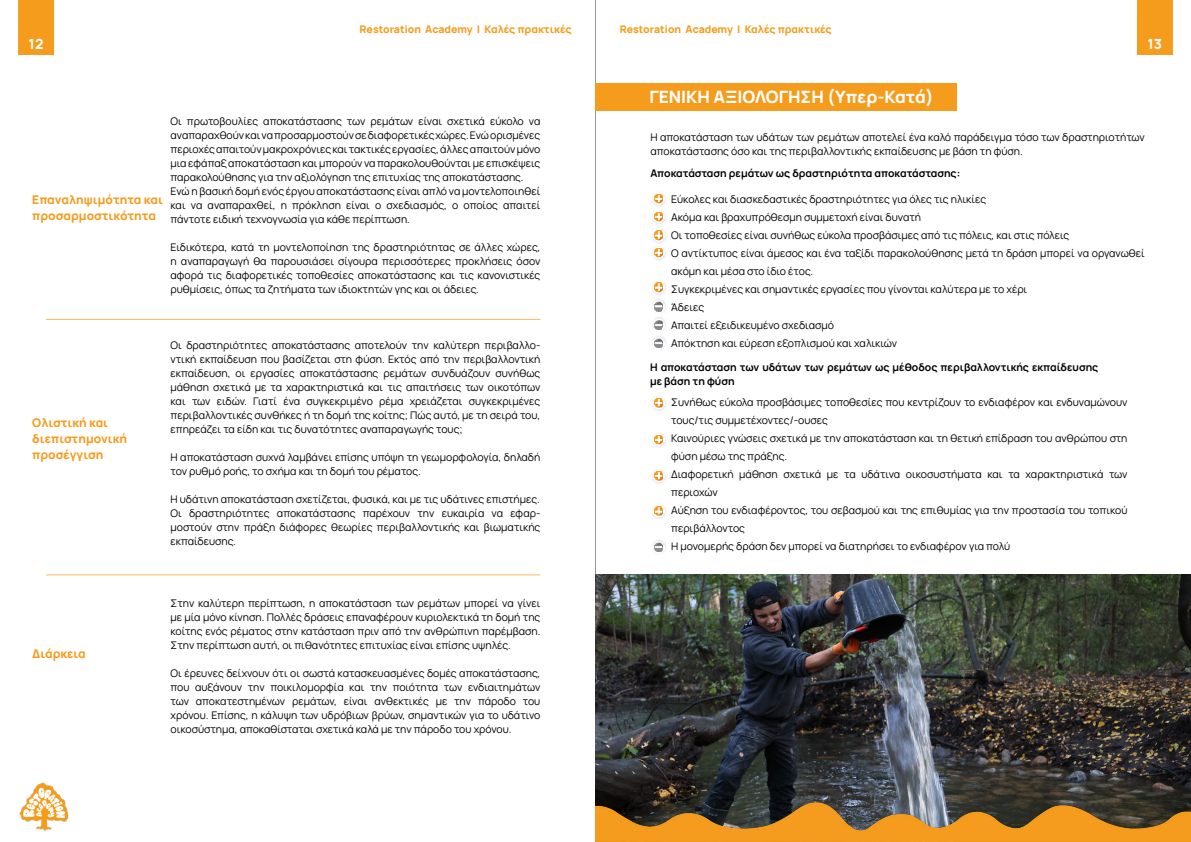
<style>
.page{position:relative;width:1191px;height:842px;background:#fff}
.page>*{position:absolute;margin:0;border:0;box-sizing:border-box;transform-origin:0 0}
.t1{font:800 17px "Manrope";color:#fff}
.t2{font:800 14px "Manrope";color:#fff}
.t3{font:800 12px/16px "Manrope";color:#f59c1d}
.t4{font:10.5px/14px "Manrope";color:#000}
.t5{font:700 10.5px/14px "Manrope";color:#000}
.t6{font:800 10.5px "Manrope";color:#f59c1d}
</style>
<div class="page">
<div style="left:18px;top:0;width:36px;height:55px;background:#f59c1d"></div>
<div style="left:1137px;top:0;width:35px;height:55px;background:#f59c1d"></div>
<img style="left:20px;top:782px;width:48px;height:48px">
<hr style="left:595px;top:0;width:1px;height:842px;background:#434345">
<img style="left:595px;top:575px;width:596px;height:226px">
<div style="left:595px;top:84px;width:362px;height:27px;background:#f59c1d"></div>
<svg style="left:652px;top:194px;width:14px;height:66px"></svg>
<svg style="left:652px;top:398px;width:14px;height:13px"></svg>
<svg style="left:652px;top:435px;width:14px;height:12px"></svg>
<svg style="left:652px;top:471px;width:14px;height:13px"></svg>
<svg style="left:652px;top:506px;width:14px;height:13px"></svg>
<svg style="left:652px;top:282px;width:14px;height:66px"></svg>
<svg style="left:652px;top:540px;width:14px;height:12px"></svg>
<img style="left:595px;top:801px;width:596px;height:41px">
<hr style="left:46px;top:319px;width:494px;height:1px;background:#f59c1d">
<hr style="left:46px;top:575px;width:494px;height:1px;background:#f59c1d">
<p class="t6" style="left:359px;top:20px;width:213px">Restoration Academy | Καλές πρακτικές</p>
<p class="t6" style="left:620px;top:20px;width:213px">Restoration Academy | Καλές πρακτικές</p>
<h2 class="t2" style="left:29px;top:32px;width:16px">12</h2>
<h2 class="t2" style="left:1147px;top:32px;width:16px">13</h2>
<p class="t3" style="left:32px;top:190px;width:132px">Επαναληψιμότητα και προσαρμοστικότητα</p>
<p class="t4" style="left:170px;top:114px;width:371px">Οι πρωτοβουλίες αποκατάστασης των ρεμάτων είναι σχετικά εύκολο να αναπαραχθούν και να προσαρμοστούν σε διαφορετικές χώρες. Ενώ ορισμένες περιοχές απαιτούν μακροχρόνιες και τακτικές εργασίες, άλλες απαιτούν μόνο μια εφάπαξ αποκατάσταση και μπορούν να παρακολουθούνται με επισκέψεις παρακολούθησης για την αξιολόγηση της επιτυχίας της αποκατάστασης.<br>Ενώ η βασική δομή ενός έργου αποκατάστασης είναι απλό να μοντελοποιηθεί και να αναπαραχθεί, η πρόκληση είναι ο σχεδιασμός, ο οποίος απαιτεί πάντοτε ειδική τεχνογνωσία για κάθε περίπτωση.</p>
<p class="t4" style="left:170px;top:240px;width:371px;text-align:justify">Ειδικότερα, κατά τη μοντελοποίηση της δραστηριότητας σε άλλες χώρες, η αναπαραγωγή θα παρουσιάσει σίγουρα περισσότερες προκλήσεις όσον αφορά τις διαφορετικές τοποθεσίες αποκατάστασης και τις κανονιστικές ρυθμίσεις, όπως τα ζητήματα των ιδιοκτητών γης και οι άδειες.</p>
<p class="t3" style="left:32px;top:413px;width:96px">Ολιστική και διεπιστημονική προσέγγιση</p>
<p class="t4" style="left:170px;top:338px;width:371px;text-align:justify">Οι δραστηριότητες αποκατάστασης αποτελούν την καλύτερη περιβαλλο&shy;ντική εκπαίδευση που βασίζεται στη φύση. Εκτός από την περιβαλλοντική εκπαίδευση, οι εργασίες αποκατάστασης ρεμάτων συνδυάζουν συνήθως μάθηση σχετικά με τα χαρακτηριστικά και τις απαιτήσεις των οικοτόπων και των ειδών. Γιατί ένα συγκεκριμένο ρέμα χρειάζεται συγκεκριμένες περιβαλλοντικές συνθήκες ή τη δομή της κοίτης; Πώς αυτό, με τη σειρά του, επηρεάζει τα είδη και τις δυνατότητες αναπαραγωγής τους;</p>
<p class="t4" style="left:170px;top:450px;width:371px">Η αποκατάσταση συχνά λαμβάνει επίσης υπόψη τη γεωμορφολογία, δηλαδή τον ρυθμό ροής, το σχήμα και τη δομή του ρέματος.</p>
<p class="t4" style="left:170px;top:492px;width:371px;text-align:justify">Η υδάτινη αποκατάσταση σχετίζεται, φυσικά, και με τις υδάτινες επιστήμες.<br>Οι δραστηριότητες αποκατάστασης παρέχουν την ευκαιρία να εφαρ&shy;μοστούν στην πράξη διάφορες θεωρίες περιβαλλοντικής και βιωματικής εκπαίδευσης.</p>
<p class="t3" style="left:32px;top:645px;width:55px">Διάρκεια</p>
<p class="t4" style="left:170px;top:596px;width:371px;text-align:justify">Στην καλύτερη περίπτωση, η αποκατάσταση των ρεμάτων μπορεί να γίνει με μία μόνο κίνηση. Πολλές δράσεις επαναφέρουν κυριολεκτικά τη δομή της κοίτης ενός ρέματος στην κατάσταση πριν από την ανθρώπινη παρέμβαση.<br>Στην περίπτωση αυτή, οι πιθανότητες επιτυχίας είναι επίσης υψηλές.</p>
<p class="t4" style="left:170px;top:666px;width:371px;text-align:justify">Οι έρευνες δείχνουν ότι οι σωστά κατασκευασμένες δομές αποκατάστασης, που αυξάνουν την ποικιλομορφία και την ποιότητα των ενδιαιτημάτων των αποκατεστημένων ρεμάτων, είναι ανθεκτικές με την πάροδο του χρόνου. Επίσης, η κάλυψη των υδρόβιων βρύων, σημαντικών για το υδάτινο οικοσύστημα, αποκαθίσταται σχετικά καλά με την πάροδο του χρόνου.</p>
<h1 class="t1" style="left:649px;top:83px;width:286px">ΓΕΝΙΚΗ ΑΞΙΟΛΟΓΗΣΗ (Υπερ-Κατά)</h1>
<p class="t4" style="left:650px;top:130px;width:496px">Η αποκατάσταση των υδάτων των ρεμάτων αποτελεί ένα καλό παράδειγμα τόσο των δραστηριοτήτων αποκατάστασης όσο και της περιβαλλοντικής εκπαίδευσης με βάση τη φύση.</p>
<p class="t5" style="left:650px;top:166px;width:311px">Αποκατάσταση ρεμάτων ως δραστηριότητα αποκατάστασης:</p>
<p class="t4" style="left:671px;top:189px;width:475px;line-height:18px">Εύκολες και διασκεδαστικές δραστηριότητες για όλες τις ηλικίες<br>Ακόμα και βραχυπρόθεσμη συμμετοχή είναι δυνατή<br>Οι τοποθεσίες είναι συνήθως εύκολα προσβάσιμες από τις πόλεις, και στις πόλεις<br>Ο αντίκτυπος είναι άμεσος και ένα ταξίδι παρακολούθησης μετά τη δράση μπορεί να οργανωθεί ακόμη και μέσα στο ίδιο έτος.<br>Συγκεκριμένες και σημαντικές εργασίες που γίνονται καλύτερα με το χέρι<br>Άδειες<br>Απαιτεί εξειδικευμένο σχεδιασμό<br>Απόκτηση και εύρεση εξοπλισμού και χαλικιών</p>
<p class="t5" style="left:650px;top:359px;width:450px">Η αποκατάσταση των υδάτων των ρεμάτων ως μέθοδος περιβαλλοντικής εκπαίδευσης με βάση τη φύση</p>
<p class="t4" style="left:671px;top:393px;width:458px;line-height:18px">Συνήθως εύκολα προσβάσιμες τοποθεσίες που κεντρίζουν το ενδιαφέρον και ενδυναμώνουν τους/τις συμμετέχοντες/-ουσες<br>Καινούριες γνώσεις σχετικά με την αποκατάσταση και τη θετική επίδραση του ανθρώπου στη φύση μέσω της πράξης.<br>Διαφορετική μάθηση σχετικά με τα υδάτινα οικοσυστήματα και τα χαρακτηριστικά των περιοχών<br>Αύξηση του ενδιαφέροντος, του σεβασμού και της επιθυμίας για την προστασία του τοπικού περιβάλλοντος<br>Η μονομερής δράση δεν μπορεί να διατηρήσει το ενδιαφέρον για πολύ</p>
</div>
